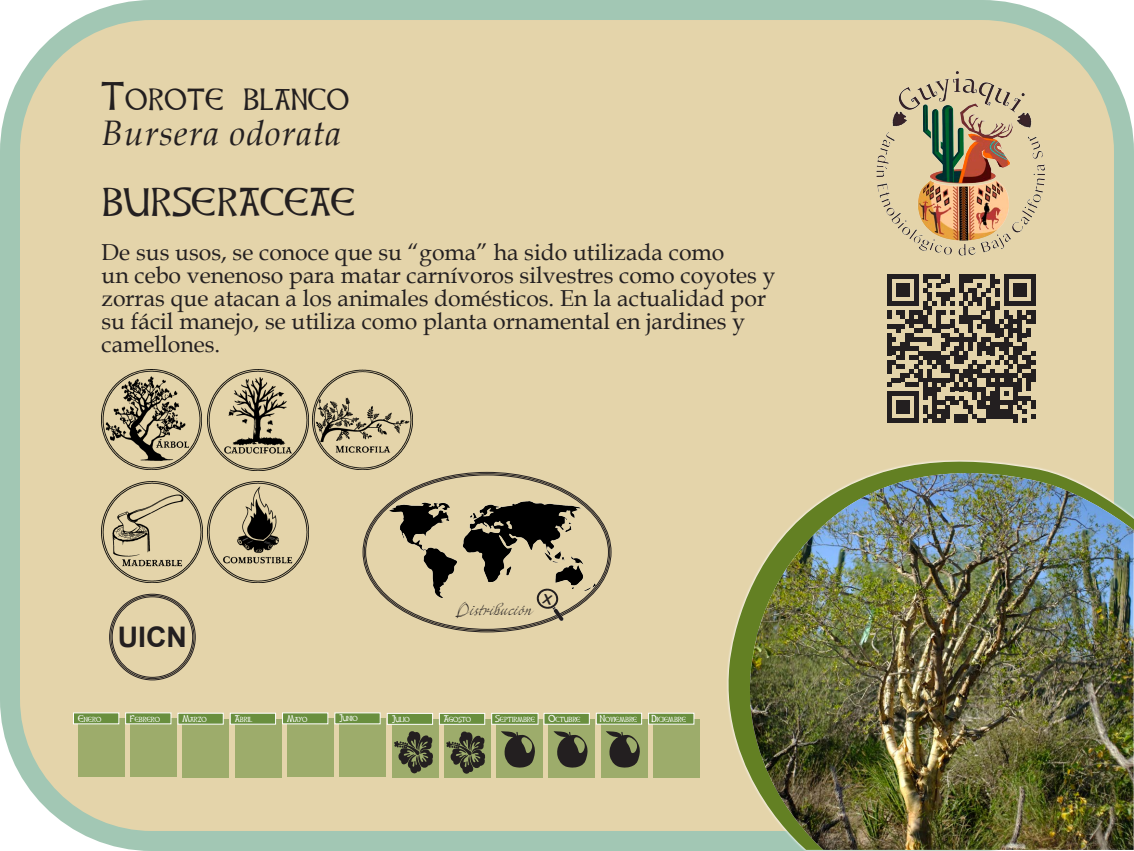
<style>
.page{position:relative;width:1134px;height:851px;background:#fff}
.page>*{position:absolute;margin:0;border:0;box-sizing:border-box;transform-origin:0 0}
.t1{font:35.4px "Celtic Hand";letter-spacing:.025em;color:#231f20}
.t2{font:italic 35.4px "Book Antiqua";letter-spacing:.025em;color:#231f20}
.t3{font:700 28.3px "Arial";color:#231f20}
.t4{font:23px "Book Antiqua";color:#231f20}
.t5{font:14.1px "Mayence Premium";color:#231f20}
.t6{font:8.5px "Celtic Hand";color:#fff}
</style>
<div class="page">
<div style="left:10px;top:10px;width:1114px;height:830px;background:#e4d4aa;border-radius:142px"></div>
<div style="left:0;top:0;width:1134px;height:850px;border:20px solid #a2c7b4;border-radius:142px"></div>
<img style="left:876px;top:71px;width:169px;height:185px">
<div style="left:392px;top:719px;width:47px;height:58px;background:linear-gradient(to right,#9dab6b,#9dac6b)"></div>
<div style="left:78px;top:718px;width:47px;height:58px;background:#9dac6b"></div>
<div style="left:444px;top:719px;width:47px;height:58px;background:linear-gradient(to right,#9cab6a,#9cab6a)"></div>
<div style="left:130px;top:718px;width:47px;height:58px;background:#9dac6b"></div>
<div style="left:496px;top:719px;width:47px;height:58px;background:#9dac6b"></div>
<div style="left:182px;top:719px;width:47px;height:58px;background:#9dac6b"></div>
<div style="left:548px;top:719px;width:47px;height:58px;background:#9dac6b"></div>
<div style="left:235px;top:719px;width:47px;height:58px;background:#9dac6b"></div>
<div style="left:601px;top:719px;width:47px;height:58px;background:#9dac6b"></div>
<div style="left:287px;top:718px;width:47px;height:58px;background:#9dac6b"></div>
<div style="left:653px;top:719px;width:47px;height:58px;background:#9dac6b"></div>
<div style="left:339px;top:718px;width:47px;height:58px;background:#9dac6b"></div>
<div style="left:387px;top:713px;width:46px;height:11px;background:#698f3e;border:1px solid #fff"></div>
<div style="left:73px;top:712px;width:46px;height:12px;background:#698f3e;border:1px solid #fff"></div>
<div style="left:439px;top:713px;width:46px;height:11px;background:#698f3e;border:1px solid #fff"></div>
<div style="left:125px;top:712px;width:46px;height:12px;background:#698f3e;border:1px solid #fff"></div>
<div style="left:491px;top:713px;width:47px;height:11px;background:#698f3e;border:1px solid #fff"></div>
<div style="left:178px;top:712px;width:46px;height:12px;background:#698f3e;border:1px solid #fff"></div>
<div style="left:544px;top:713px;width:46px;height:11px;background:#698f3e;border:1px solid #fff"></div>
<div style="left:230px;top:712px;width:46px;height:12px;background:#698f3e;border:1px solid #fff"></div>
<div style="left:596px;top:712px;width:46px;height:12px;background:#698f3e;border:1px solid #fff"></div>
<div style="left:282px;top:712px;width:46px;height:12px;background:#698f3e;border:1px solid #fff"></div>
<div style="left:648px;top:712px;width:46px;height:12px;background:#698f3e;border:1px solid #fff"></div>
<div style="left:335px;top:712px;width:45px;height:12px;background:#698f3e;border:1px solid #fff"></div>
<svg style="left:554px;top:731px;width:34px;height:36px"></svg>
<svg style="left:606px;top:731px;width:34px;height:36px"></svg>
<svg style="left:501px;top:731px;width:34px;height:36px"></svg>
<svg style="left:446px;top:731px;width:40px;height:42px;background:#626847"></svg>
<svg style="left:394px;top:730px;width:39px;height:43px;background:#626846"></svg>
<svg style="left:718px;top:445px;width:416px;height:404px"></svg>
<svg style="left:740px;top:457px;width:394px;height:392px"></svg>
<img style="left:749px;top:473px;width:385px;height:376px">
<img style="left:101px;top:370px;width:100px;height:99px">
<img style="left:101px;top:481px;width:102px;height:101px">
<img style="left:208px;top:481px;width:101px;height:101px">
<img style="left:208px;top:369px;width:101px;height:102px">
<img style="left:313px;top:369px;width:99px;height:100px">
<div style="left:112px;top:596px;width:81px;height:81px;border:1px solid #231f20;border-radius:50%"></div>
<img style="left:390px;top:501px;width:206px;height:96px">
<svg style="left:887px;top:274px;width:148px;height:149px"></svg>
<svg style="left:536px;top:587px;width:28px;height:34px"></svg>
<p class="t1" style="left:101px;top:75px;width:249px">Torote blanco</p>
<p class="t2" style="left:101px;top:112px;width:241px">Bursera odorata</p>
<p class="t1" style="left:101px;top:181px;width:255px">BURSERACEAE</p>
<p class="t4" style="left:101px;top:238px;width:624px">De sus usos, se conoce que su “goma” ha sido utilizada como</p>
<p class="t4" style="left:101px;top:261px;width:675px">un cebo venenoso para matar carnívoros silvestres como coyotes y</p>
<p class="t4" style="left:101px;top:284px;width:666px">zorras que atacan a los animales domésticos. En la actualidad por</p>
<p class="t4" style="left:101px;top:307px;width:645px">su fácil manejo, se utiliza como planta ornamental en jardines y</p>
<p class="t4" style="left:101px;top:330px;width:120px">camellones.</p>
<p class="t3" style="left:118px;top:618px;width:71px">UICN</p>
<p class="t5" style="left:456px;top:602px;width:77px">Distribución</p>
<p class="t6" style="left:78px;top:713px;width:24px">Enero</p>
<p class="t6" style="left:130px;top:713px;width:31px">Febrero</p>
<p class="t6" style="left:182px;top:713px;width:26px">Marzo</p>
<p class="t6" style="left:235px;top:713px;width:19px">Abril</p>
<p class="t6" style="left:287px;top:713px;width:22px">Mayo</p>
<p class="t6" style="left:339px;top:713px;width:20px">Junio</p>
<p class="t6" style="left:392px;top:713px;width:19px">Julio</p>
<p class="t6" style="left:444px;top:713px;width:29px">Agosto</p>
<p class="t6" style="left:495px;top:713px;width:41px">Septirmbre</p>
<p class="t6" style="left:549px;top:713px;width:33px">Octubre</p>
<p class="t6" style="left:600px;top:713px;width:39px">Noviembre</p>
<p class="t6" style="left:651px;top:713px;width:36px">Diciembre</p>
</div>
